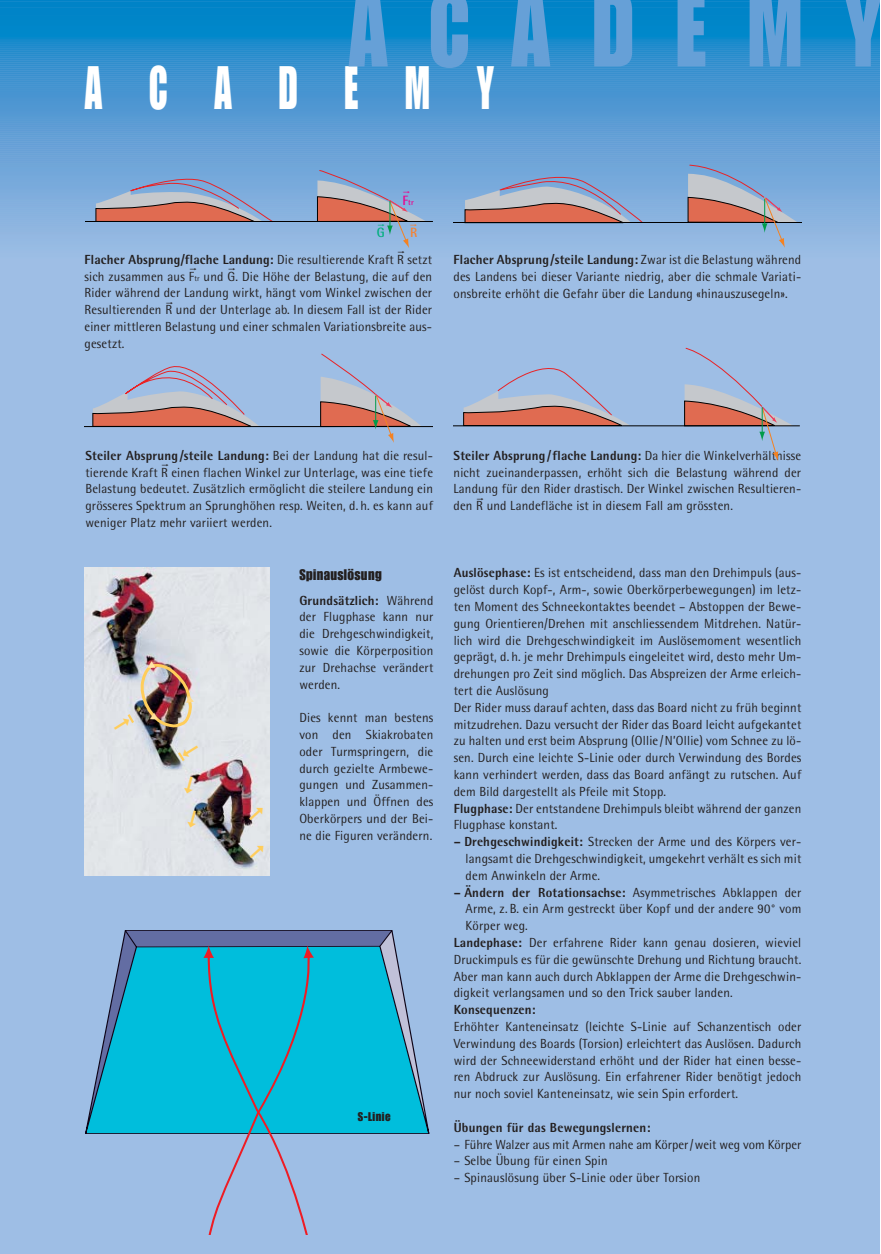
<style>
.page{position:relative;width:881px;height:1254px;background:#fff}
.page>*{position:absolute;margin:0;border:0;box-sizing:border-box;transform-origin:0 0}
.t1{font:103.8px "Impact";letter-spacing:.48em;color:#66a0d7;scale:.83 1}
.t2{font:60px "Impact";letter-spacing:1.2em;color:#fff;scale:.65 1}
.t3{font:15px "Impact";letter-spacing:.025em;color:#231f1f;scale:.96 1}
.t4{font:700 13.5px "Rotis Semi Sans";color:#00af7d;scale:.96 1}
.t5{font:700 13.5px "Rotis Semi Sans";color:#f68231;scale:.96 1}
.t6{font:13.2px/16.8px "Rotis Semi Sans";letter-spacing:.015em;color:#231f1f;text-align:justify;scale:.96 1}
.t7{font:800 13.2px "Rotis Semi Sans";letter-spacing:.015em;color:#231f1f;scale:.96 1}
.t8{font:12.3px "Impact";letter-spacing:.04em;color:#231f1f}
.t9{font:700 8.1px "Rotis Semi Sans";color:#ed008b;scale:.96 1}
.s1{font-size:13.5px}
.s2{font-weight:800}
.s3{font-size:7.95px}
</style>
<div class="page">
<div style="left:0;top:0;width:879px;height:1254px;background:#9ebee5"></div>
<div style="left:0;top:248px;width:879px;height:6px;background:#9abce4"></div>
<div style="left:0;top:242px;width:879px;height:6px;background:#97bbe3"></div>
<div style="left:0;top:236px;width:879px;height:6px;background:#94b9e3"></div>
<div style="left:0;top:230px;width:879px;height:6px;background:#92b6e0"></div>
<div style="left:0;top:225px;width:879px;height:5px;background:#8eb6e0"></div>
<div style="left:0;top:221px;width:879px;height:5px;background:#8cb4e0"></div>
<div style="left:0;top:217px;width:879px;height:5px;background:#8ab3e0"></div>
<div style="left:0;top:213px;width:879px;height:5px;background:#88b2df"></div>
<div style="left:0;top:209px;width:879px;height:5px;background:#86b2df"></div>
<div style="left:0;top:203px;width:879px;height:6px;background:#84afde"></div>
<div style="left:0;top:197px;width:879px;height:6px;background:#81afdd"></div>
<div style="left:0;top:191px;width:879px;height:6px;background:#7eaddd"></div>
<div style="left:0;top:185px;width:879px;height:6px;background:#7aaadc"></div>
<div style="left:0;top:179px;width:879px;height:6px;background:#78aadb"></div>
<div style="left:0;top:173px;width:879px;height:6px;background:#75a9db"></div>
<div style="left:0;top:167px;width:879px;height:6px;background:#71a7da"></div>
<div style="left:0;top:161px;width:879px;height:6px;background:#6fa6d8"></div>
<div style="left:0;top:155px;width:879px;height:6px;background:#6ca3d8"></div>
<div style="left:0;top:150px;width:879px;height:5px;background:#69a1d7"></div>
<div style="left:0;top:146px;width:879px;height:5px;background:#67a0d7"></div>
<div style="left:0;top:142px;width:879px;height:5px;background:#659fd7"></div>
<div style="left:0;top:138px;width:879px;height:5px;background:#6aa2d7"></div>
<div style="left:0;top:134px;width:879px;height:5px;background:#619fd6"></div>
<div style="left:0;top:130px;width:879px;height:5px;background:#5f9ed5"></div>
<div style="left:0;top:124px;width:879px;height:6px;background:#5b9bd4"></div>
<div style="left:0;top:118px;width:879px;height:6px;background:#589bd4"></div>
<div style="left:0;top:112px;width:879px;height:6px;background:#549ad3"></div>
<div style="left:0;top:106px;width:879px;height:6px;background:#5197d2"></div>
<div style="left:0;top:100px;width:879px;height:6px;background:#4e96d2"></div>
<div style="left:0;top:94px;width:879px;height:6px;background:#4995d1"></div>
<div style="left:0;top:88px;width:879px;height:6px;background:#4594d1"></div>
<div style="left:0;top:82px;width:879px;height:6px;background:#4293d0"></div>
<div style="left:0;top:80px;width:879px;height:6px;background:#4193d0"></div>
<div style="left:0;top:75px;width:879px;height:5px;background:#4696d1"></div>
<div style="left:0;top:71px;width:879px;height:5px;background:#4495d1"></div>
<div style="left:0;top:67px;width:879px;height:5px;background:#3c92cf"></div>
<svg style="left:0;top:63px;width:879px;height:5px;background:#3991cf"></svg>
<div style="left:0;top:59px;width:879px;height:5px;background:#3690ce"></div>
<div style="left:0;top:55px;width:879px;height:5px;background:#3993d0"></div>
<div style="left:0;top:53px;width:879px;height:5px;background:#2e8fce"></div>
<div style="left:0;top:49px;width:879px;height:6px;background:#238ccc"></div>
<div style="left:0;top:45px;width:879px;height:6px;background:#1f8bcc"></div>
<div style="left:0;top:41px;width:879px;height:6px;background:#198acc"></div>
<div style="left:0;top:37px;width:879px;height:6px;background:#1289cb"></div>
<div style="left:0;top:33px;width:879px;height:6px;background:#0089cb"></div>
<div style="left:0;top:27px;width:879px;height:6px;background:#0088ca"></div>
<div style="left:0;top:21px;width:879px;height:6px;background:#0086c8"></div>
<div style="left:0;top:15px;width:879px;height:6px;background:#0085c8"></div>
<div style="left:0;top:9px;width:879px;height:6px;background:#0084c8"></div>
<div style="left:0;top:3px;width:879px;height:6px;background:#0b87c9"></div>
<div style="left:0;top:1px;width:879px;height:6px;background:#0083c7"></div>
<hr style="left:0;top:0;width:879px;height:1px;background:#0082c7">
<svg style="left:96px;top:178px;width:177px;height:43px"></svg>
<hr style="left:85px;top:221px;width:348px;height:1px;background:#000">
<hr style="left:84px;top:426px;width:348px;height:1px;background:#000">
<svg style="left:92px;top:354px;width:329px;height:89px"></svg>
<svg style="left:463px;top:368px;width:166px;height:57px"></svg>
<hr style="left:453px;top:425px;width:346px;height:1px;background:#000">
<svg style="left:684px;top:348px;width:109px;height:113px"></svg>
<hr style="left:453px;top:222px;width:348px;height:1px;background:#000">
<svg style="left:687px;top:165px;width:110px;height:83px"></svg>
<svg style="left:464px;top:176px;width:179px;height:46px"></svg>
<img style="left:84px;top:567px;width:186px;height:308px">
<svg style="left:85px;top:930px;width:344px;height:204px"></svg>
<svg style="left:202px;top:945px;width:113px;height:290px"></svg>
<svg style="left:183px;top:776px;width:13px;height:19px"></svg>
<svg style="left:186px;top:810px;width:13px;height:19px"></svg>
<svg style="left:247px;top:804px;width:19px;height:18px"></svg>
<svg style="left:248px;top:843px;width:18px;height:18px"></svg>
<img style="left:112px;top:661px;width:88px;height:103px">
<svg style="left:317px;top:170px;width:108px;height:78px"></svg>
<h1 class="t1" style="left:348px;top:-8px;width:645px">ACADEMY</h1>
<h2 class="t2" style="left:84px;top:67px;width:631px">ACADEMY</h2>
<p class="t9" style="left:402px;top:199px;width:14px"><span class="s1">F</span>tr</p>
<p class="t4" style="left:377px;top:228px;width:10px">G</p>
<p class="t5" style="left:410px;top:228px;width:9px">R</p>
<p class="t6" style="left:84px;top:252px;width:363px"><span class="s2">Flacher Absprung/flache Landung:</span> Die resultierende Kraft R setzt sich zusammen aus F<span class="s3">tr</span> und G. Die Höhe der Belastung, die auf den Rider während der Landung wirkt, hängt vom Winkel zwischen der Resultierenden R und der Unterlage ab. In diesem Fall ist der Rider einer mittleren Belastung und einer schmalen Variationsbreite aus&shy;gesetzt.</p>
<p class="t6" style="left:453px;top:253px;width:363px"><span class="s2">Flacher Absprung/steile Landung:</span> Zwar ist die Belastung während des Landens bei dieser Variante niedrig, aber die schmale Variati&shy;onsbreite erhöht die Gefahr über die Landung «hinauszusegeln».</p>
<p class="t6" style="left:85px;top:448px;width:363px"><span class="s2">Steiler Absprung/steile Landung:</span> Bei der Landung hat die resul&shy;tierende Kraft R einen flachen Winkel zur Unterlage, was eine tiefe Belastung bedeutet. Zusätzlich ermöglicht die steilere Landung ein grösseres Spektrum an Sprunghöhen resp. Weiten, d. h. es kann auf weniger Platz mehr variiert werden.</p>
<p class="t6" style="left:453px;top:448px;width:363px"><span class="s2">Steiler Absprung/flache Landung:</span> Da hier die Winkelverhältnisse nicht zueinanderpassen, erhöht sich die Belastung während der Landung für den Rider drastisch. Der Winkel zwischen Resultieren&shy;den R und Landefläche ist in diesem Fall am grössten.</p>
<p class="t3" style="left:299px;top:569px;width:87px">Spinauslösung</p>
<p class="t6" style="left:299px;top:593px;width:141px"><span class="s2">Grundsätzlich:</span> Während der Flugphase kann nur die Drehgeschwindigkeit, sowie die Körperposition zur Drehachse verändert werden.</p>
<p class="t6" style="left:299px;top:711px;width:141px">Dies kennt man bestens von den Skiakrobaten oder Turmspringern, die durch gezielte Armbewe&shy;gungen und Zusammen&shy;klappen und Öffnen des Oberkörpers und der Bei&shy;ne die Figuren verändern.</p>
<p class="t8" style="left:358px;top:1112px;width:34px">S-Linie</p>
<p class="t6" style="left:453px;top:566px;width:363px;text-align:left"><span class="s2">Auslösephase:</span> Es ist entscheidend, dass man den Drehimpuls (aus&shy;gelöst durch Kopf-, Arm-, sowie Oberkörperbewegungen) im letz&shy;ten Moment des Schneekontaktes beendet – Abstoppen der Bewe&shy;gung Orientieren/Drehen mit anschliessendem Mitdrehen. Natür&shy;lich wird die Drehgeschwindigkeit im Auslösemoment wesentlich geprägt, d. h. je mehr Drehimpuls eingeleitet wird, desto mehr Um&shy;drehungen pro Zeit sind möglich. Das Abspreizen der Arme erleich&shy;tert die Auslösung<br>Der Rider muss darauf achten, dass das Board nicht zu früh beginnt mitzudrehen. Dazu versucht der Rider das Board leicht aufgekantet zu halten und erst beim Absprung (Ollie/N’Ollie) vom Schnee zu lö&shy;sen. Durch eine leichte S-Linie oder durch Verwindung des Bordes kann verhindert werden, dass das Board anfängt zu rutschen. Auf dem Bild dargestellt als Pfeile mit Stopp.<br><span class="s2">Flugphase:</span> Der entstandene Drehimpuls bleibt während der ganzen Flugphase konstant.</p>
<p class="t6" style="left:465px;top:835px;width:351px;text-indent:-12px"><span class="s2">– Drehgeschwindigkeit:</span> Strecken der Arme und des Körpers ver&shy;langsamt die Drehgeschwindigkeit, umgekehrt verhält es sich mit dem Anwinkeln der Arme.</p>
<p class="t6" style="left:453px;top:885px;width:363px"><span class="s2">– Ändern der Rotationsachse:</span> Asymmetrisches Abklappen der</p>
<p class="t6" style="left:465px;top:902px;width:351px">Arme, z. B. ein Arm gestreckt über Kopf und der andere 90° vom</p>
<p class="t6" style="left:465px;top:919px;width:66px">Körper weg.</p>
<p class="t6" style="left:453px;top:935px;width:363px"><span class="s2">Landephase:</span> Der erfahrene Rider kann genau dosieren, wieviel</p>
<p class="t6" style="left:453px;top:952px;width:363px">Druckimpuls es für die gewünschte Drehung und Richtung braucht.</p>
<p class="t6" style="left:453px;top:969px;width:363px">Aber man kann auch durch Abklappen der Arme die Drehgeschwin-</p>
<p class="t6" style="left:453px;top:986px;width:292px">digkeit verlangsamen und so den Trick sauber landen.</p>
<p class="t7" style="left:453px;top:1005px;width:87px">Konsequenzen:</p>
<p class="t6" style="left:453px;top:1019px;width:363px">Erhöhter Kanteneinsatz (leichte S-Linie auf Schanzentisch oder Verwindung des Boards (Torsion) erleichtert das Auslösen. Dadurch wird der Schneewiderstand erhöht und der Rider hat einen besse&shy;ren Abdruck zur Auslösung. Ein erfahrener Rider benötigt jedoch nur noch soviel Kanteneinsatz, wie sein Spin erfordert.</p>
<p class="t7" style="left:453px;top:1123px;width:206px">Übungen für das Bewegungslernen:</p>
<p class="t6" style="left:453px;top:1137px;width:363px">– Führe Walzer aus mit Armen nahe am Körper/weit weg vom Körper</p>
<p class="t6" style="left:453px;top:1154px;width:162px">– Selbe Übung für einen Spin</p>
<p class="t6" style="left:453px;top:1171px;width:258px">– Spinauslösung über S-Linie oder über Torsion</p>
</div>
